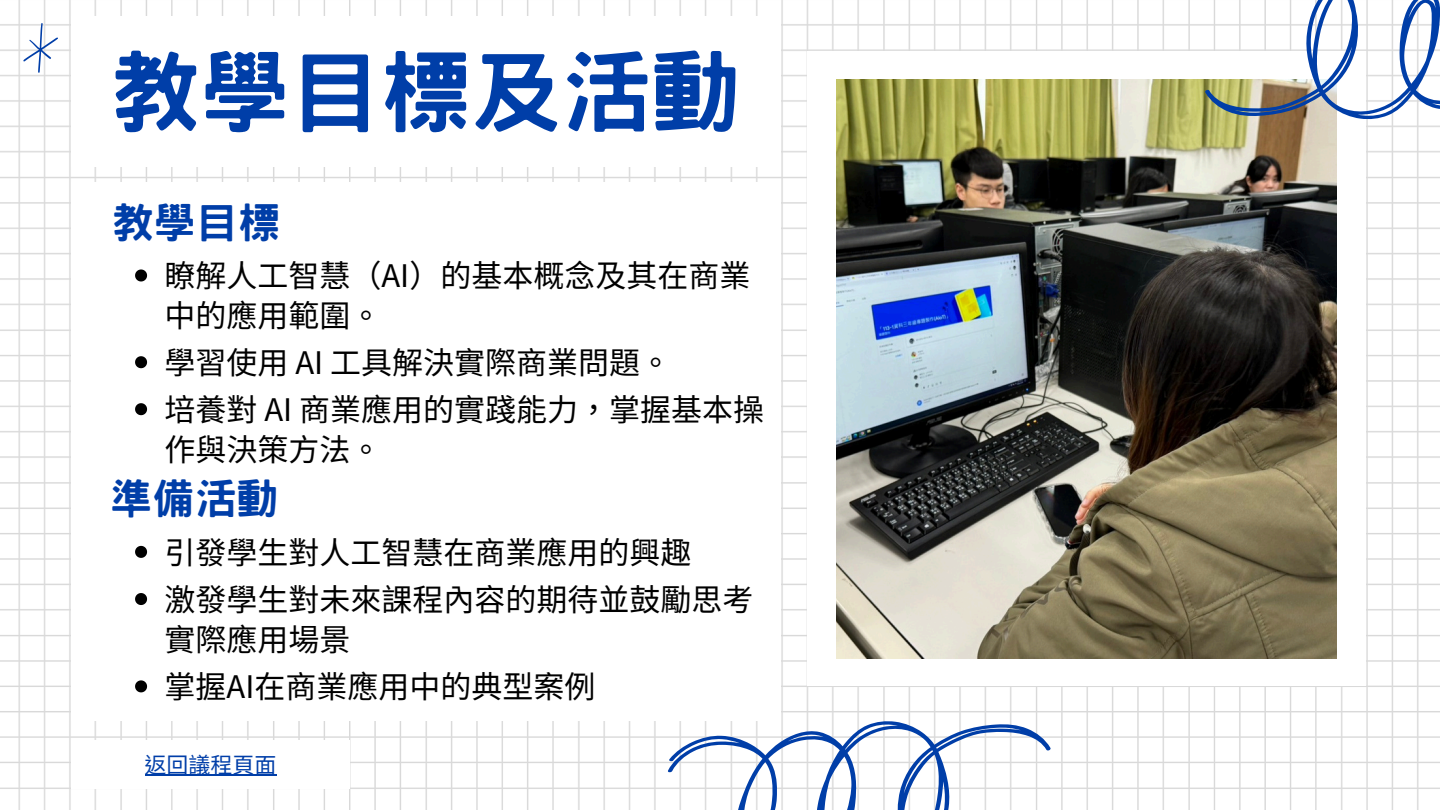
<style>
.page{position:relative;width:1440px;height:810px;background:#fff}
.page>*{position:absolute;margin:0;border:0;box-sizing:border-box;transform-origin:0 0}
.t1{font:800 90px "Han Wang Hei";color:#003ea8}
.t2{font:800 42px "Han Wang Hei";color:#003ea8}
.t3{font:31px/39.8px "Noto Sans TC";color:#000}
.t4{font:22px "Noto Sans TC";color:#003ea8}
</style>
<div class="page">
<img style="left:0;top:0;width:1440px;height:810px">
<div style="left:71px;top:16px;width:709px;height:151px;background:#fff"></div>
<div style="left:71px;top:182px;width:709px;height:539px;background:#fff"></div>
<div style="left:808px;top:52px;width:558px;height:633px;background:#fff"></div>
<img style="left:837px;top:80px;width:500px;height:579px">
<svg style="left:1205px;top:0;width:235px;height:120px"></svg>
<svg style="left:667px;top:720px;width:384px;height:90px"></svg>
<div style="left:71px;top:740px;width:279px;height:49px;background:#fff"></div>
<hr style="left:145px;top:774px;width:132px;height:2px;background:#003ea8">
<svg style="left:23px;top:23px;width:35px;height:49px"></svg>
<svg style="left:135px;top:269px;width:12px;height:12px"></svg>
<svg style="left:135px;top:356px;width:12px;height:12px"></svg>
<svg style="left:135px;top:403px;width:12px;height:12px"></svg>
<svg style="left:135px;top:546px;width:12px;height:12px"></svg>
<svg style="left:135px;top:593px;width:12px;height:12px"></svg>
<svg style="left:135px;top:680px;width:12px;height:12px"></svg>
<h1 class="t1" style="left:110px;top:46px;width:632px">教學目標及活動</h1>
<p class="t2" style="left:112px;top:201px;width:169px">教學目標</p>
<h2 class="t3" style="left:165px;top:254px;width:587px">瞭解人工智慧（AI）的基本概念及其在商業中的應用範圍。</h2>
<p class="t3" style="left:165px;top:341px;width:508px">學習使用 AI 工具解決實際商業問題。</p>
<h2 class="t3" style="left:165px;top:388px;width:601px">培養對 AI 商業應用的實踐能力，掌握基本操作與決策方法。</h2>
<p class="t2" style="left:110px;top:478px;width:169px">準備活動</p>
<p class="t3" style="left:165px;top:530px;width:528px">引發學生對人工智慧在商業應用的興趣</p>
<p class="t3" style="left:165px;top:578px;width:590px">激發學生對未來課程內容的期待並鼓勵思考實際應用場景</p>
<p class="t3" style="left:165px;top:665px;width:432px">掌握AI在商業應用中的典型案例</p>
<p class="t4" style="left:145px;top:747px;width:131px">返回議程頁面</p>
</div>
